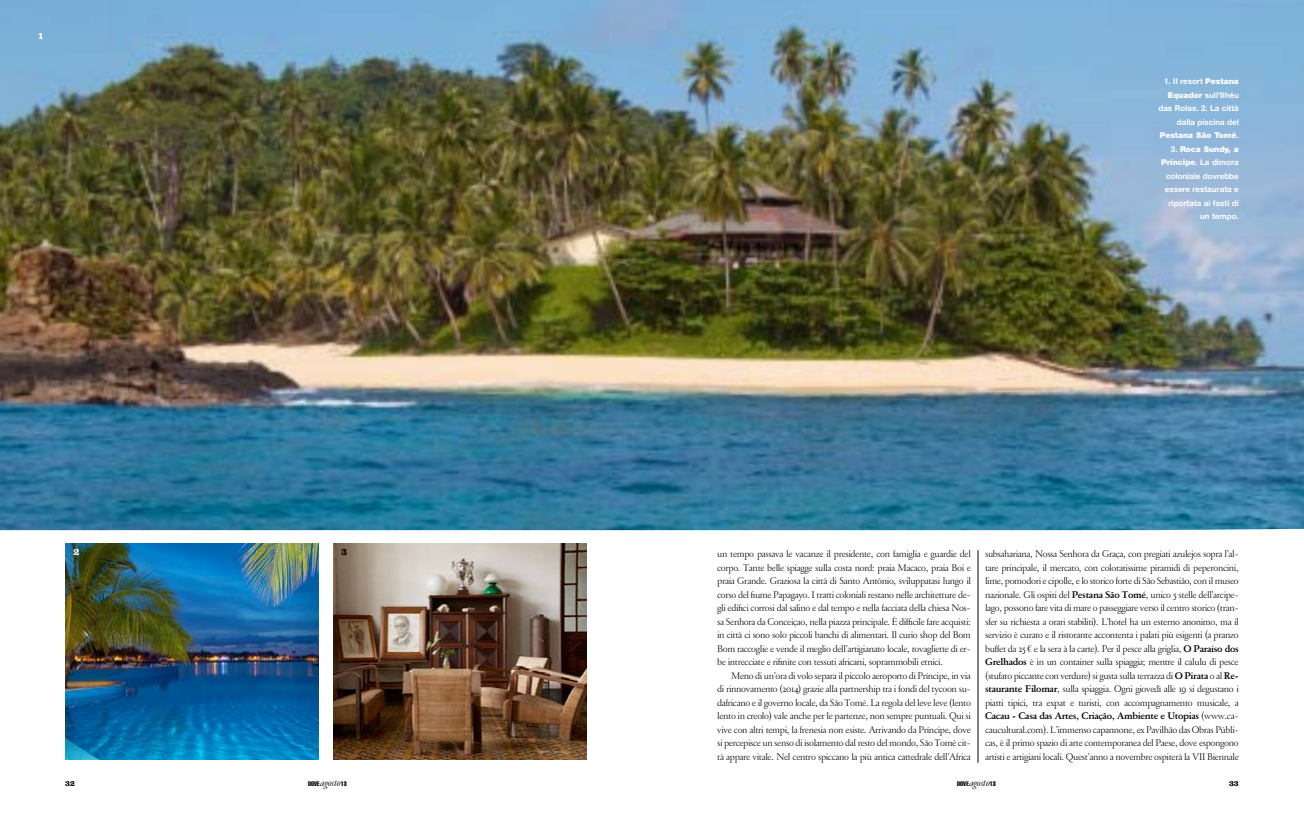
<style>
.page{position:relative;width:1304px;height:814px;background:#fff}
.page>*{position:absolute;margin:0;border:0;box-sizing:border-box;transform-origin:0 0}
.t1{font:300 10.5px/13.5px "Garamond FB Text";letter-spacing:-.03em;color:#000;text-align:justify}
.t2{font:700 10px "Clarendon LT Std";color:#fff}
.t3{font:700 10px "Clarendon LT Std";color:#000}
.t4{font:700 8px/13.5px "Helvetica Neue LT Std";color:#fff;text-align:right}
.t5{font:700 8px "Clarendon LT Std";color:#000}
.t6{font:6.5px "Helvetica LT Std Comp";color:#000}
.s1{font-weight:900}
.s2{font-weight:700}
.s3{font-family:"Garamond FB Display";font-style:italic;font-size:11px}
</style>
<div class="page">
<img style="left:0;top:1px;width:1303px;height:529px">
<img style="left:333px;top:543px;width:254px;height:216px">
<img style="left:65px;top:543px;width:254px;height:216px">
<hr style="left:978px;top:550px;width:1px;height:212px;background:#000">
<p class="t2" style="left:38px;top:29px;width:8px">1</p>
<p class="t4" style="left:1158px;top:75px;width:82px">1. Il resort <span class="s1">Pestana<br>Equador</span> sull'Ilhéu das Rolas. 2. La città dalla piscina del<br><span class="s1">Pestana São Tomé</span>.</p>
<p class="t4" style="left:1161px;top:142px;width:79px">3. <span class="s1">Roca Sundy, a<br>Príncipe</span>. La dimora coloniale dovrebbe essere restaurata e riportata ai fasti di un tempo.</p>
<p class="t2" style="left:73px;top:546px;width:8px">2</p>
<p class="t3" style="left:341px;top:546px;width:8px">3</p>
<p class="t1" style="left:717px;top:547px;width:255px">un tempo passava le vacanze il presidente, con famiglia e guardie del corpo. Tante belle spiagge sulla costa nord: praia Macaco, praia Boi e praia Grande. Graziosa la città di Santo António, sviluppatasi lungo il corso del fiume Papagayo. I tratti coloniali restano nelle architetture de&shy;gli edifici corrosi dal salino e dal tempo e nella facciata della chiesa Nos&shy;sa Senhora da Conceiçao, nella piazza principale. È difficile fare acquisti: in città ci sono solo piccoli banchi di alimentari. Il curio shop del Bom Bom raccoglie e vende il meglio dell’artigianato locale, tovagliette di er&shy;be intrecciate e rifinite con tessuti africani, soprammobili etnici.</p>
<p class="t1" style="left:717px;top:669px;width:255px;text-indent:14px">Meno di un’ora di volo separa il piccolo aeroporto di Príncipe, in via di rinnovamento (2014) grazie alla partnership tra i fondi del tycoon su&shy;dafricano e il governo locale, da São Tomé. La regola del leve leve (lento lento in creolo) vale anche per le partenze, non sempre puntuali. Qui si vive con altri tempi, la frenesia non esiste. Arrivando da Príncipe, dove si percepisce un senso di isolamento dal resto del mondo, São Tomé cit&shy;tà appare vitale. Nel centro spiccano la più antica cattedrale dell’Africa</p>
<p class="t1" style="left:985px;top:547px;width:255px">subsahariana, Nossa Senhora da Graça, con pregiati azulejos sopra l’al&shy;tare principale, il mercato, con coloratissime piramidi di peperoncini, lime, pomodori e cipolle, e lo storico forte di São Sebastião, con il museo nazionale. Gli ospiti del <span class="s2">Pestana São Tomé</span>, unico 5 stelle dell’arcipe&shy;lago, possono fare vita di mare o passeggiare verso il centro storico (tran&shy;sfer su richiesta a orari stabiliti). L’hotel ha un esterno anonimo, ma il servizio è curato e il ristorante accontenta i palati più esigenti (a pranzo buffet da 25 € e la sera à la carte). Per il pesce alla griglia, <span class="s2">O Paraíso dos Grelhados</span> è in un container sulla spiaggia; mentre il calulu di pesce (stufato piccante con verdure) si gusta sulla terrazza di <span class="s2">O Pirata</span> o al <span class="s2">Re&shy;staurante Filomar</span>, sulla spiaggia. Ogni giovedì alle 19 si degustano i piatti tipici, tra expat e turisti, con accompagnamento musicale, a <span class="s2">Cacau - Casa das Artes, Criação, Ambiente e Utopias</span> (www.ca&shy;caucultural.com). L’immenso capannone, ex Pavilhão das Obras Públi&shy;cas, è il primo spazio di arte contemporanea del Paese, dove espongono artisti e artigiani locali. Quest’anno a novembre ospiterà la VII Biennale</p>
<p class="t5" style="left:65px;top:778px;width:11px">32</p>
<p class="t6" style="left:308px;top:779px;width:40px">DOVE<span class="s3">agosto</span>13</p>
<p class="t6" style="left:957px;top:779px;width:40px">DOVE<span class="s3">agosto</span>13</p>
<p class="t5" style="left:1229px;top:778px;width:11px">33</p>
</div>
